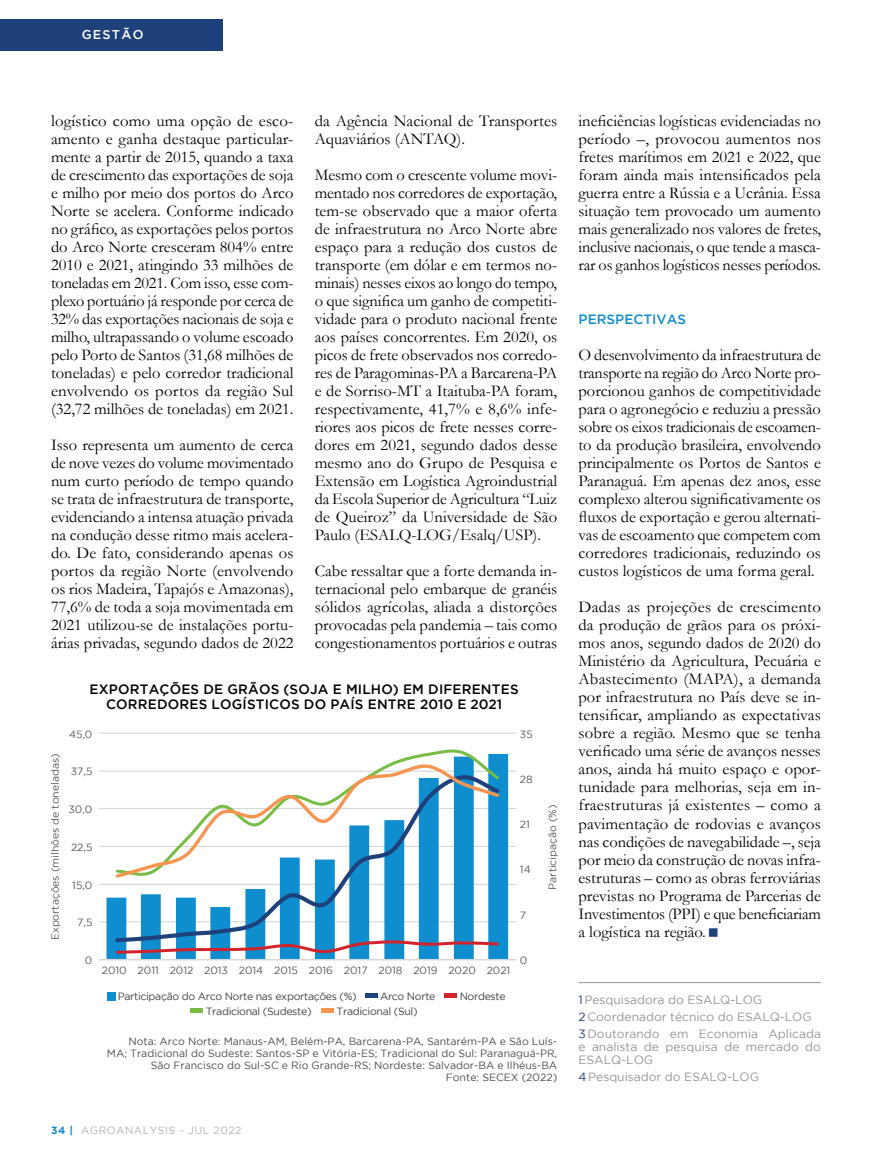
<style>
.page{position:relative;width:872px;height:1170px;background:#fff}
.page>*{position:absolute;margin:0;border:0;box-sizing:border-box;transform-origin:0 0}
.t1{font:16.5px/18px "Garamond";color:#000;text-align:justify}
.t2{font:500 13.5px/15px "Gotham";letter-spacing:.015em;color:#000;text-align:center}
.t3{font:500 13.5px "Gotham";letter-spacing:.005em;color:#0e8ece}
.t4{font:500 12.75px "Gotham";letter-spacing:.095em;color:#fff}
.t5{font:12px/17.1px "Gotham";color:#939598}
.t6{font:10.5px/12px "Gotham";color:#4d4d4f;text-align:right}
.t7{font:10.5px "Gotham";letter-spacing:-.005em;color:#58595b}
.t8{font:10.5px "Gotham";letter-spacing:-.03em;color:#414042}
.t9{font:10.5px "Gotham";letter-spacing:.05em;color:#b1b3b4}
.s1{font-weight:700;color:#0e8ece}
.s2{color:#1e407b}
</style>
<div class="page">
<div style="left:0;top:19px;width:223px;height:32px;background:#1e407b"></div>
<hr style="left:578px;top:982px;width:243px;height:1px;background:#939598">
<hr style="left:99px;top:732px;width:417px;height:1px;background:#d5d7d8">
<hr style="left:99px;top:770px;width:417px;height:1px;background:#d5d7d8">
<hr style="left:99px;top:807px;width:417px;height:2px;background:#d5d7d8">
<hr style="left:99px;top:845px;width:417px;height:2px;background:#d5d7d8">
<hr style="left:99px;top:883px;width:417px;height:1px;background:#d5d7d8">
<hr style="left:99px;top:921px;width:417px;height:1px;background:#d5d7d8">
<svg style="left:106px;top:754px;width:402px;height:204px;fill:#0e8ece"></svg>
<hr style="left:99px;top:958px;width:417px;height:2px;background:#d5d7d8">
<svg style="left:113px;top:771px;width:390px;height:173px"></svg>
<svg style="left:114px;top:938px;width:386px;height:17px"></svg>
<svg style="left:114px;top:749px;width:387px;height:15px"></svg>
<svg style="left:113px;top:764px;width:388px;height:116px"></svg>
<div style="left:107px;top:992px;width:8px;height:8px;background:#0e8ece"></div>
<hr style="left:365px;top:993px;width:12px;height:4px;background:#1e407b">
<hr style="left:444px;top:993px;width:13px;height:4px;background:#d2232a">
<hr style="left:190px;top:1008px;width:13px;height:4px;background:#77bc43">
<hr style="left:321px;top:1008px;width:13px;height:4px;background:#f79550">
<p class="t4" style="left:82px;top:27px;width:63px">GESTÃO</p>
<p class="t1" style="left:51px;top:112px;width:244px">logístico como uma opção de esco&shy;amento e ganha destaque particular&shy;mente a partir de 2015, quando a taxa de crescimento das exportações de soja e milho por meio dos portos do Arco Norte se acelera. Conforme indicado no gráfico, as exportações pelos portos do Arco Norte cresceram 804% entre 2010 e 2021, atingindo 33 milhões de toneladas em 2021. Com isso, esse com&shy;plexo portuário já responde por cerca de 32% das exportações nacionais de soja e milho, ultrapassando o volume escoado pelo Porto de Santos (31,68 milhões de toneladas) e pelo corredor tradicional envolvendo os portos da região Sul (32,72 milhões de toneladas) em 2021.</p>
<p class="t1" style="left:51px;top:436px;width:244px">Isso representa um aumento de cerca de nove vezes do volume movimentado num curto período de tempo quando se trata de infraestrutura de transporte, evidenciando a intensa atuação privada na condução desse ritmo mais acelera&shy;do. De fato, considerando apenas os portos da região Norte (envolvendo os rios Madeira, Tapajós e Amazonas), 77,6% de toda a soja movimentada em 2021 utilizou-se de instalações portu&shy;árias privadas, segundo dados de 2022</p>
<p class="t1" style="left:315px;top:112px;width:244px">da Agência Nacional de Transportes<br>Aquaviários (ANTAQ).</p>
<p class="t1" style="left:315px;top:166px;width:244px">Mesmo com o crescente volume movi&shy;mentado nos corredores de exportação, tem-se observado que a maior oferta de infraestrutura no Arco Norte abre espaço para a redução dos custos de transporte (em dólar e em termos no&shy;minais) nesses eixos ao longo do tempo, o que significa um ganho de competiti&shy;vidade para o produto nacional frente aos países concorrentes. Em 2020, os picos de frete observados nos corredo&shy;res de Paragominas-PA a Barcarena-PA e de Sorriso-MT a Itaituba-PA foram, respectivamente, 41,7% e 8,6% infe&shy;riores aos picos de frete nesses corre&shy;dores em 2021, segundo dados desse mesmo ano do Grupo de Pesquisa e Extensão em Logística Agroindustrial da Escola Superior de Agricultura “Luiz de Queiroz” da Universidade de São Paulo (ESALQ-LOG/Esalq/USP).</p>
<p class="t1" style="left:315px;top:562px;width:244px">Cabe ressaltar que a forte demanda in&shy;ternacional pelo embarque de granéis sólidos agrícolas, aliada a distorções provocadas pela pandemia – tais como congestionamentos portuários e outras</p>
<p class="t7" style="left:49px;top:940px;width:188px;rotate:-90deg">Exportações (milhões de toneladas)</p>
<p class="t2" style="left:90px;top:681px;width:430px">EXPORTAÇÕES DE GRÃOS (SOJA E MILHO) EM DIFERENTES<br>CORREDORES LOGÍSTICOS DO PAÍS ENTRE 2010 E 2021</p>
<p class="t7" style="left:69px;top:728px;width:25px">45,0</p>
<p class="t7" style="left:71px;top:765px;width:23px">37,5</p>
<p class="t7" style="left:69px;top:803px;width:25px">30,0</p>
<p class="t7" style="left:71px;top:841px;width:23px">22,5</p>
<p class="t7" style="left:72px;top:879px;width:22px">15,0</p>
<p class="t7" style="left:77px;top:916px;width:17px">7,5</p>
<p class="t7" style="left:85px;top:954px;width:9px">0</p>
<p class="t7" style="left:102px;top:964px;width:410px">2010 2011 2012 2013 2014 2015 2016 2017 2018 2019 2020 2021</p>
<p class="t8" style="left:118px;top:989px;width:241px">Participação do Arco Norte nas exportações (%)</p>
<p class="t8" style="left:380px;top:989px;width:57px">Arco Norte</p>
<p class="t8" style="left:459px;top:989px;width:48px">Nordeste</p>
<p class="t8" style="left:206px;top:1004px;width:107px">Tradicional (Sudeste)</p>
<p class="t8" style="left:337px;top:1004px;width:82px">Tradicional (Sul)</p>
<p class="t7" style="left:520px;top:728px;width:14px">35</p>
<p class="t7" style="left:520px;top:773px;width:14px">28</p>
<p class="t7" style="left:520px;top:818px;width:11px">21</p>
<p class="t7" style="left:520px;top:863px;width:12px">14</p>
<p class="t7" style="left:520px;top:909px;width:8px">7</p>
<p class="t7" style="left:520px;top:954px;width:9px">0</p>
<p class="t7" style="left:547px;top:889px;width:87px;rotate:-90deg">Participação (%)</p>
<p class="t6" style="left:107px;top:1034px;width:452px">Nota: Arco Norte: Manaus-AM, Belém-PA, Barcarena-PA, Santarém-PA e São Luís-MA; Tradicional do Sudeste: Santos-SP e Vitória-ES; Tradicional do Sul: Paranaguá-PR, São Francisco do Sul-SC e Rio Grande-RS; Nordeste: Salvador-BA e Ilhéus-BA<br>Fonte: SECEX (2022)</p>
<p class="t9" style="left:51px;top:1124px;width:192px"><span class="s1">34 |</span> AGROANALYSIS - JUL 2022</p>
<p class="t1" style="left:578px;top:112px;width:244px">ineficiências logísticas evidenciadas no período –, provocou aumentos nos fretes marítimos em 2021 e 2022, que foram ainda mais intensificados pela guerra entre a Rússia e a Ucrânia. Essa situação tem provocado um aumento mais generalizado nos valores de fretes, inclusive nacionais, o que tende a masca&shy;rar os ganhos logísticos nesses períodos.</p>
<p class="t3" style="left:578px;top:312px;width:109px">PERSPECTIVAS</p>
<p class="t1" style="left:578px;top:346px;width:244px">O desenvolvimento da infraestrutura de transporte na região do Arco Norte pro&shy;porcionou ganhos de competitividade para o agronegócio e reduziu a pressão sobre os eixos tradicionais de escoamen&shy;to da produção brasileira, envolvendo principalmente os Portos de Santos e Paranaguá. Em apenas dez anos, esse complexo alterou significativamente os fluxos de exportação e gerou alternati&shy;vas de escoamento que competem com corredores tradicionais, reduzindo os custos logísticos de uma forma geral.</p>
<p class="t1" style="left:578px;top:598px;width:244px">Dadas as projeções de crescimento da produção de grãos para os próxi&shy;mos anos, segundo dados de 2020 do Ministério da Agricultura, Pecuária e Abastecimento (MAPA), a demanda por infraestrutura no País deve se in&shy;tensificar, ampliando as expectativas sobre a região. Mesmo que se tenha verificado uma série de avanços nesses anos, ainda há muito espaço e opor&shy;tunidade para melhorias, seja em in&shy;fraestruturas já existentes – como a pavimentação de rodovias e avanços nas condições de navegabilidade –, seja por meio da construção de novas infra&shy;estruturas – como as obras ferroviárias previstas no Programa de Parcerias de Investimentos (PPI) e que beneficiariam a logística na região.</p>
<p class="t5" style="left:578px;top:990px;width:244px"><span class="s2">1</span>Pesquisadora do ESALQ-LOG<br><span class="s2">2</span>Coordenador técnico do ESALQ-LOG<br><span class="s2">3</span>Doutorando em Economia Aplicada</p>
<p class="t5" style="left:578px;top:1039px;width:244px;line-height:12.8px">e analista de pesquisa de mercado do<br>ESALQ-LOG</p>
<p class="t5" style="left:578px;top:1067px;width:182px"><span class="s2">4</span>Pesquisador do ESALQ-LOG</p>
</div>
